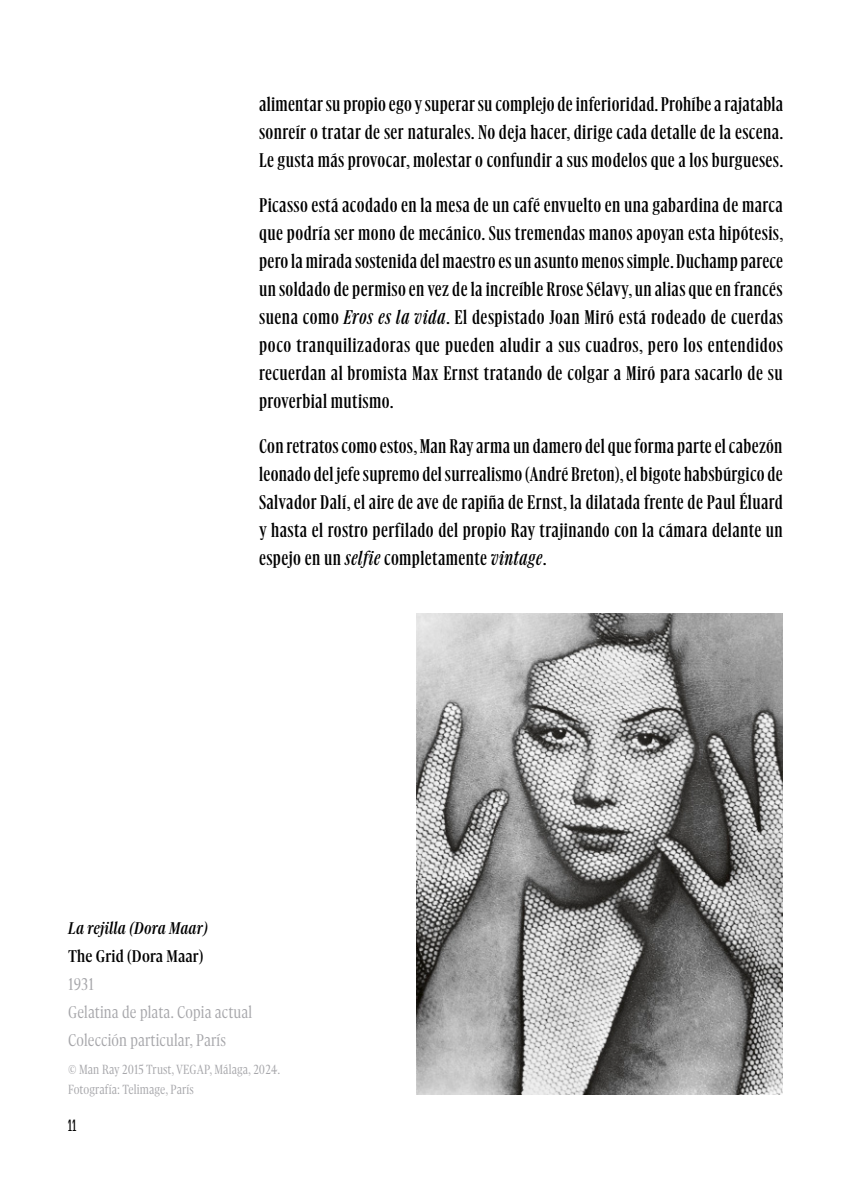
<style>
.page{position:relative;width:851px;height:1191px;background:#fff}
.page>*{position:absolute;margin:0;border:0;box-sizing:border-box;transform-origin:0 0}
.t1{font:22.2px/28px "Gliko Modern Condensed S";letter-spacing:.015em;color:#000;text-align:justify;scale:1.18 1}
.t2{font:300 18.8px/28px "Gliko Modern Narrow S";letter-spacing:.01em;color:#a5a5a9;scale:.95 1}
.t3{font:italic 500 18.8px "Gliko Modern Narrow S";letter-spacing:.01em;color:#000;scale:.95 1}
.t4{font:500 18.8px "Gliko Modern Narrow S";letter-spacing:.01em;color:#000;scale:.95 1}
.t5{font:700 16.2px "Large Point";color:#000;scale:1.11 1}
.t6{font:300 14.6px/20px "Gliko Modern Narrow S";letter-spacing:.01em;color:#a5a5a9;scale:.95 1}
.s1{font-style:italic}
</style>
<div class="page">
<img style="left:417px;top:613px;width:365px;height:481px">
<p class="t1" style="left:259px;top:90px;width:446px">alimentar su propio ego y superar su complejo de inferioridad. Prohíbe a rajatabla sonreír o tratar de ser naturales. No deja hacer, dirige cada detalle de la escena.<br>Le gusta más provocar, molestar o confundir a sus modelos que a los burgueses.</p>
<p class="t1" style="left:259px;top:191px;width:446px">Picasso está acodado en la mesa de un café envuelto en una gabardina de marca que podría ser mono de mecánico. Sus tremendas manos apoyan esta hipótesis, pero la mirada sostenida del maestro es un asunto menos simple. Duchamp parece un soldado de permiso en vez de la increíble Rrose Sélavy, un alias que en francés suena como <span class="s1">Eros es la vida</span>. El despistado Joan Miró está rodeado de cuerdas poco tranquilizadoras que pueden aludir a sus cuadros, pero los entendidos recuerdan al bromista Max Ernst tratando de colgar a Miró para sacarlo de su proverbial mutismo.</p>
<p class="t1" style="left:259px;top:432px;width:445px">Con retratos como estos, Man Ray arma un damero del que forma parte el cabezón leonado del jefe supremo del surrealismo (André Breton), el bigote habsbúrgico de Salvador Dalí, el aire de ave de rapiña de Ernst, la dilatada frente de Paul Éluard y hasta el rostro perfilado del propio Ray trajinando con la cámara delante un espejo en un <span class="s1">selfie</span> completamente <span class="s1">vintage</span>.</p>
<p class="t3" style="left:68px;top:919px;width:149px">La rejilla (Dora Maar)</p>
<p class="t4" style="left:68px;top:947px;width:144px">The Grid (Dora Maar)</p>
<p class="t2" style="left:68px;top:970px;width:195px">1931<br>Gelatina de plata. Copia actual<br>Colección particular, París</p>
<p class="t6" style="left:68px;top:1059px;width:225px">© Man Ray 2015 Trust, VEGAP, Málaga, 2024.<br>Fotografía: Telimage, París</p>
<p class="t5" style="left:68px;top:1116px;width:9px">11</p>
</div>
